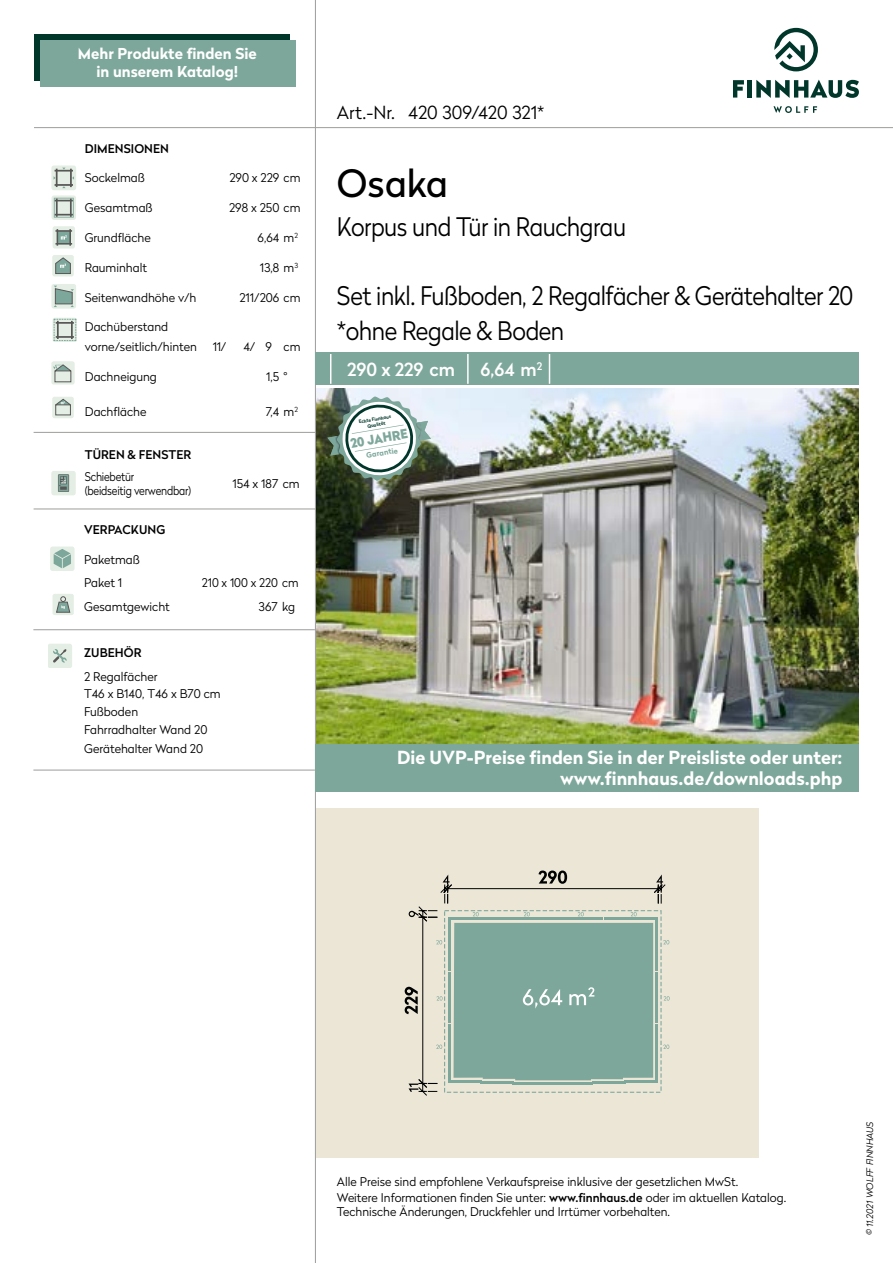
<style>
.page{position:relative;width:893px;height:1263px;background:#fff}
.page>*{position:absolute;margin:0;border:0;box-sizing:border-box;transform-origin:0 0}
.t1{font:37.5px "Radikal";color:#000}
.t2{font:300 25.5px/34.5px "Radikal";letter-spacing:-.02em;color:#000;scale:.92 1}
.t3{font:700 18px/21.6px "Radikal";color:#fff;text-align:right}
.t4{font:300 18px "Radikal";color:#000}
.t5{font:500 18px "Radikal";color:#fff}
.t6{font:700 15px/18px "Radikal";color:#fff;text-align:center}
.t7{font:900 12.9px "Radikal";color:#7ea79b;scale:.96 1}
.t8{font:300 12px/18.1px "Radikal";color:#000}
.t9{font:500 12px "Radikal";letter-spacing:.005em;color:#000}
.t10{font:300 12px/14.4px "Radikal";letter-spacing:-.02em;color:#000;scale:.89 1}
.t11{font:italic 300 9px "Radikal";color:#000}
.t12{font:700 7.5px "Radikal";color:#7ea79b}
.t13{font:700 4.5px/5.4px "Radikal";color:#00372a;text-align:center}
.s1{font-weight:500}
</style>
<div class="page">
<div style="left:34px;top:34px;width:255px;height:46px;background:#00372a"></div>
<hr style="left:316px;top:127px;width:577px;height:1px;background:#9d9d9c">
<hr style="left:315px;top:0;width:1px;height:1263px;background:#9d9d9c">
<div style="left:40px;top:41px;width:255px;height:46px;background:#7ea79b"></div>
<div style="left:316px;top:808px;width:442px;height:350px;background:#ebe6d6"></div>
<div style="left:315px;top:352px;width:544px;height:32px;background:#7ea79b"></div>
<img style="left:316px;top:388px;width:543px;height:356px">
<hr style="left:330px;top:354px;width:1px;height:30px;background:#fff">
<hr style="left:467px;top:354px;width:2px;height:30px;background:#fff">
<hr style="left:549px;top:354px;width:1px;height:30px;background:#fff">
<svg style="left:405px;top:870px;width:265px;height:225px"></svg>
<hr style="left:448px;top:917px;width:52px;height:3px;background:#7ea79c">
<hr style="left:501px;top:917px;width:51px;height:3px;background:#7ea79c">
<hr style="left:552px;top:917px;width:51px;height:3px;background:#7ea79c">
<hr style="left:604px;top:917px;width:54px;height:3px;background:#7ea79c">
<hr style="left:655px;top:920px;width:3px;height:51px;background:#7ea79c">
<hr style="left:655px;top:972px;width:3px;height:50px;background:#7ea79c">
<hr style="left:655px;top:1024px;width:3px;height:56px;background:#7ea79c">
<hr style="left:513px;top:1082px;width:80px;height:3px;background:#7ea79c">
<hr style="left:448px;top:1080px;width:34px;height:3px;background:#7ea79c">
<hr style="left:448px;top:1024px;width:3px;height:56px;background:#7ea79c">
<hr style="left:448px;top:972px;width:3px;height:51px;background:#7ea79c">
<hr style="left:448px;top:920px;width:3px;height:51px;background:#7ea79c">
<hr style="left:480px;top:1081px;width:34px;height:3px;background:#7ea79c">
<hr style="left:592px;top:1081px;width:34px;height:3px;background:#7ea79c">
<hr style="left:624px;top:1080px;width:34px;height:3px;background:#7ea79c">
<svg style="left:327px;top:396px;width:104px;height:85px"></svg>
<div style="left:52px;top:471px;width:24px;height:24px;background:#e4eee4;border-radius:3px"></div>
<svg style="left:58px;top:474px;width:11px;height:18px"></svg>
<div style="left:51px;top:165px;width:25px;height:25px;background:#e4eee4;border-radius:3px"></div>
<svg style="left:54px;top:168px;width:20px;height:20px"></svg>
<svg style="left:52px;top:195px;width:24px;height:25px"></svg>
<svg style="left:54px;top:198px;width:20px;height:20px"></svg>
<div style="left:53px;top:226px;width:22px;height:23px;background:#e4eee4;border-radius:2px"></div>
<svg style="left:55px;top:229px;width:17px;height:17px"></svg>
<div style="left:52px;top:255px;width:22px;height:21px;background:#e4eee4;border-radius:2px"></div>
<svg style="left:55px;top:257px;width:16px;height:17px"></svg>
<div style="left:51px;top:284px;width:25px;height:25px;background:#e4eee4;border-radius:3px"></div>
<svg style="left:54px;top:286px;width:20px;height:21px"></svg>
<svg style="left:53px;top:318px;width:24px;height:24px"></svg>
<svg style="left:54px;top:319px;width:23px;height:22px"></svg>
<div style="left:51px;top:361px;width:24px;height:24px;background:#e4eee4;border-radius:2px"></div>
<svg style="left:53px;top:364px;width:19px;height:19px"></svg>
<div style="left:52px;top:397px;width:22px;height:21px;background:#e4eee4;border-radius:2px"></div>
<svg style="left:55px;top:398px;width:16px;height:18px"></svg>
<div style="left:48px;top:644px;width:24px;height:23px;background:#e4eee4;border-radius:3px"></div>
<svg style="left:53px;top:649px;width:14px;height:13px"></svg>
<div style="left:50px;top:546px;width:25px;height:25px;background:#e4eee4;border-radius:3px"></div>
<svg style="left:54px;top:549px;width:17px;height:19px"></svg>
<div style="left:53px;top:594px;width:21px;height:21px;background:#e4eee4;border-radius:2px"></div>
<svg style="left:56px;top:596px;width:15px;height:17px"></svg>
<hr style="left:34px;top:432px;width:282px;height:1px;background:#9d9d9c">
<hr style="left:34px;top:509px;width:282px;height:1px;background:#9d9d9c">
<hr style="left:33px;top:770px;width:282px;height:1px;background:#9d9d9c">
<hr style="left:34px;top:127px;width:281px;height:1px;background:#9d9d9c">
<hr style="left:33px;top:629px;width:282px;height:1px;background:#9d9d9c">
<div style="left:316px;top:744px;width:543px;height:48px;background:#7ea79b"></div>
<svg style="left:774px;top:28px;width:44px;height:43px"></svg>
<svg style="left:773px;top:106px;width:44px;height:7px"></svg>
<svg style="left:733px;top:80px;width:11px;height:18px"></svg>
<hr style="left:748px;top:80px;width:4px;height:18px;background:#00372a">
<svg style="left:756px;top:80px;width:103px;height:18px"></svg>
<p class="t6" style="left:78px;top:44px;width:181px">Mehr Produkte finden Sie in unserem Katalog!</p>
<p class="t9" style="left:85px;top:140px;width:86px">DIMENSIONEN</p>
<p class="t8" style="left:85px;top:168px;width:62px">Sockelmaß</p>
<p class="t8" style="left:229px;top:168px;width:73px">290 x 229 cm</p>
<p class="t8" style="left:85px;top:198px;width:69px">Gesamtmaß</p>
<p class="t8" style="left:229px;top:198px;width:73px">298 x 250 cm</p>
<p class="t8" style="left:85px;top:228px;width:68px">Grundfläche</p>
<p class="t8" style="left:258px;top:228px;width:42px">6,64 m<sup>2</sup></p>
<p class="t8" style="left:85px;top:258px;width:64px">Rauminhalt</p>
<p class="t8" style="left:260px;top:258px;width:40px">13,8 m<sup>3</sup></p>
<p class="t8" style="left:85px;top:288px;width:113px">Seitenwandhöhe v/h</p>
<p class="t8" style="left:239px;top:288px;width:63px">211/206 cm</p>
<p class="t8" style="left:85px;top:317px;width:114px;line-height:19.5px">Dachüberstand vorne/seitlich/hinten</p>
<p class="t8" style="left:213px;top:337px;width:15px">11/</p>
<p class="t8" style="left:243px;top:337px;width:59px">4/ 9 cm</p>
<h3 class="t4" style="left:337px;top:100px;width:209px">Art.-Nr. 420 309/420 321*</h3>
<h1 class="t1" style="left:337px;top:157px;width:113px">Osaka</h1>
<h2 class="t2" style="left:337px;top:209px;width:316px">Korpus und Tür in Rauchgrau</h2>
<h2 class="t2" style="left:337px;top:278px;width:563px">Set inkl. Fußboden, 2 Regalfächer &amp; Gerätehalter 20 *ohne Regale &amp; Boden</h2>
<h3 class="t5" style="left:347px;top:356px;width:109px">290 x 229 cm</h3>
<h3 class="t5" style="left:480px;top:356px;width:63px">6,64 m<sup>2</sup></h3>
<p class="t13" style="left:359px;top:419px;width:34px;rotate:-9deg">Echte Finnhaus<br>Qualität</p>
<p class="t7" style="left:349px;top:434px;width:62px;rotate:-10deg">20 JAHRE</p>
<p class="t8" style="left:85px;top:367px;width:74px">Dachneigung</p>
<p class="t8" style="left:266px;top:367px;width:23px">1,5 °</p>
<p class="t8" style="left:85px;top:402px;width:63px">Dachfläche</p>
<p class="t8" style="left:266px;top:402px;width:34px">7,4 m<sup>2</sup></p>
<p class="t9" style="left:85px;top:446px;width:108px">TÜREN &amp; FENSTER</p>
<p class="t12" style="left:366px;top:450px;width:33px;rotate:-9deg">Garantie</p>
<p class="t10" style="left:85px;top:469px;width:121px">Schiebetür<br>(beidseitig verwendbar)</p>
<p class="t8" style="left:232px;top:474px;width:69px">154 x 187 cm</p>
<p class="t9" style="left:84px;top:521px;width:83px">VERPACKUNG</p>
<p class="t8" style="left:84px;top:547px;width:57px;line-height:23.4px">Paketmaß<br>Paket 1</p>
<p class="t8" style="left:202px;top:573px;width:98px">210 x 100 x 220 cm</p>
<p class="t8" style="left:84px;top:597px;width:87px">Gesamtgewicht</p>
<p class="t8" style="left:259px;top:597px;width:38px">367 kg</p>
<p class="t9" style="left:84px;top:644px;width:59px">ZUBEHÖR</p>
<p class="t8" style="left:84px;top:667px;width:138px">2 Regalfächer<br>T46 x B140, T46 x B70 cm<br>Fußboden<br>Fahrradhalter Wand 20<br>Gerätehalter Wand 20</p>
<h3 class="t3" style="left:397px;top:745px;width:447px">Die UVP-Preise finden Sie in der Preisliste oder unter: www.finnhaus.de/downloads.php</h3>
<p class="t8" style="left:337px;top:1172px;width:403px">Alle Preise sind empfohlene Verkaufspreise inklusive der gesetzlichen MwSt.</p>
<p class="t8" style="left:337px;top:1190px;width:451px;line-height:14.4px">Weitere Informationen finden Sie unter: <span class="s1">www.finnhaus.de</span> oder im aktuellen Katalog.<br>Technische Änderungen, Druckfehler und Irrtümer vorbehalten.</p>
<p class="t11" style="left:864px;top:1235px;width:115px;rotate:-90deg">© 11.2021 WOLFF FINNHAUS</p>
</div>
